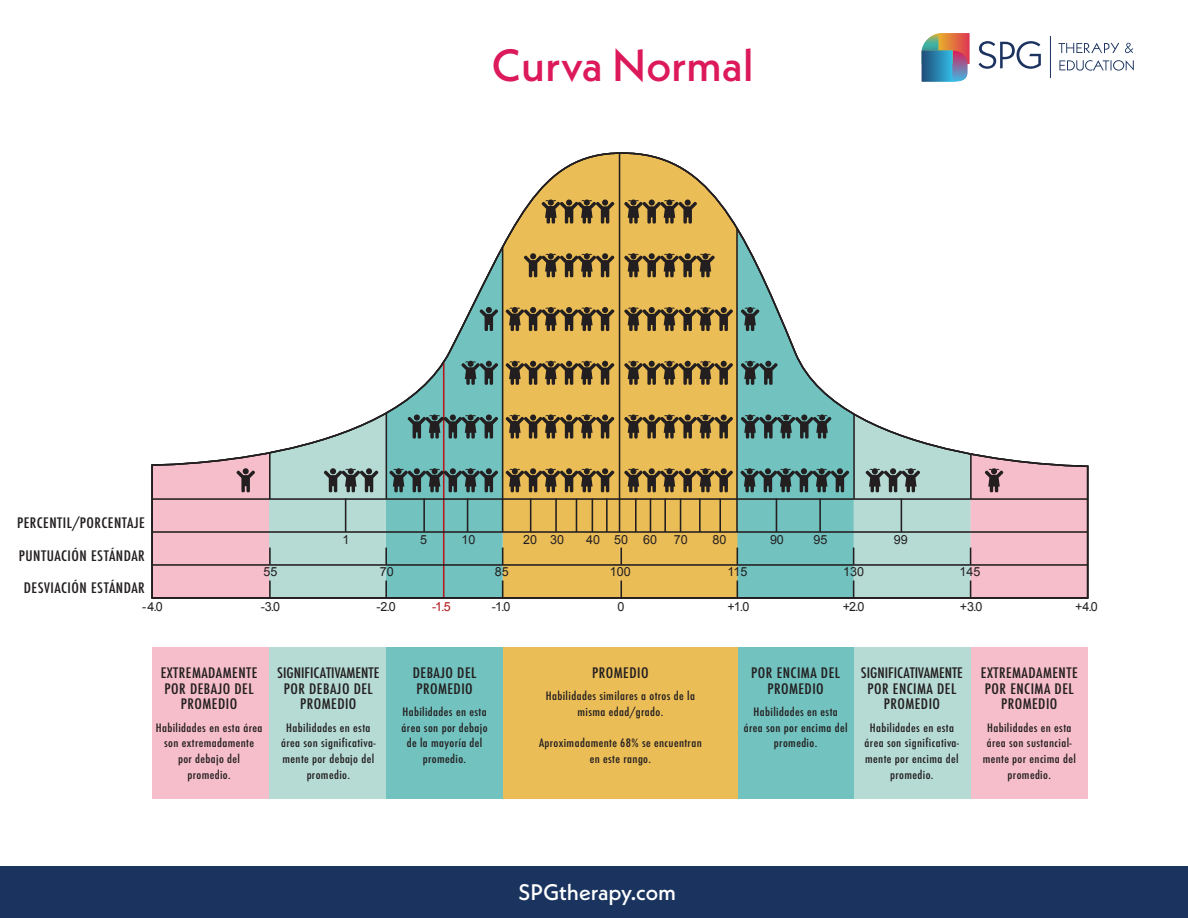
<style>
.page{position:relative;width:1188px;height:918px;background:#fff}
.page>*{position:absolute;margin:0;border:0;box-sizing:border-box;transform-origin:0 0}
.t1{font:500 45px "Neue Kabel";color:#dc195a}
.t2{font:500 22.5px "Neue Kabel";color:#fff}
.t3{font:500 condensed 14.1px/15.8px "Futura";letter-spacing:.03em;color:#231f20;text-align:center;scale:1.11 1}
.t4{font:12.6px "Arial";color:#231f20}
.t5{font:12.6px "Arial";color:#b4181d}
.t6{font:500 condensed 11.25px/15.8px "Futura";letter-spacing:.03em;color:#231f20;text-align:center;scale:1.11 1}
</style>
<div class="page">
<div style="left:0;top:866px;width:1188px;height:52px;background:#1a335f"></div>
<svg style="left:979px;top:41px;width:62px;height:28px"></svg>
<svg style="left:1058px;top:43px;width:61px;height:10px"></svg>
<svg style="left:1125px;top:43px;width:8px;height:10px"></svg>
<svg style="left:1059px;top:60px;width:75px;height:11px"></svg>
<hr style="left:1050px;top:36px;width:1px;height:42px;background:#1c3360">
<svg style="left:922px;top:33px;width:47px;height:49px;background:#7a8691"></svg>
<div style="left:737px;top:648px;width:117px;height:151px;background:#72c2bf"></div>
<div style="left:503px;top:648px;width:117px;height:151px;background:#ebbd57"></div>
<div style="left:386px;top:648px;width:117px;height:151px;background:#72c2bf"></div>
<div style="left:269px;top:648px;width:117px;height:151px;background:#b6dbd5"></div>
<div style="left:152px;top:648px;width:117px;height:151px;background:#f6beca"></div>
<div style="left:619px;top:648px;width:118px;height:151px;background:#ebbd57"></div>
<div style="left:854px;top:648px;width:117px;height:151px;background:#b6dbd5"></div>
<div style="left:971px;top:648px;width:116px;height:151px;background:#f6beca"></div>
<svg style="left:151px;top:152px;width:938px;height:447px"></svg>
<svg style="left:152px;top:199px;width:935px;height:399px"></svg>
<p class="t1" style="left:492px;top:36px;width:264px">Curva Normal</p>
<p class="t3" style="left:17px;top:515px;width:117px">PERCENTIL/PORCENTAJE</p>
<p class="t3" style="left:19px;top:548px;width:115px">PUNTUACIÓN ESTÁNDAR</p>
<p class="t3" style="left:24px;top:580px;width:111px">DESVIACIÓN ESTÁNDAR</p>
<p class="t4" style="left:342px;top:531px;width:8px">1</p>
<p class="t4" style="left:420px;top:531px;width:8px">5</p>
<p class="t4" style="left:462px;top:531px;width:15px">10</p>
<p class="t4" style="left:523px;top:531px;width:15px">20</p>
<p class="t4" style="left:550px;top:531px;width:15px">30</p>
<p class="t4" style="left:586px;top:531px;width:15px">40</p>
<p class="t4" style="left:614px;top:531px;width:15px">50</p>
<p class="t4" style="left:770px;top:531px;width:15px">90</p>
<p class="t4" style="left:813px;top:531px;width:15px">95</p>
<p class="t4" style="left:894px;top:531px;width:15px">99</p>
<p class="t4" style="left:643px;top:531px;width:15px">60</p>
<p class="t4" style="left:674px;top:531px;width:15px">70</p>
<p class="t4" style="left:712px;top:531px;width:15px">80</p>
<p class="t4" style="left:263px;top:564px;width:15px">55</p>
<p class="t4" style="left:380px;top:564px;width:15px">70</p>
<p class="t4" style="left:495px;top:564px;width:15px">85</p>
<p class="t4" style="left:610px;top:564px;width:22px">100</p>
<p class="t4" style="left:728px;top:564px;width:21px">115</p>
<p class="t4" style="left:843px;top:564px;width:22px">130</p>
<p class="t4" style="left:960px;top:564px;width:22px">145</p>
<p class="t4" style="left:142px;top:598px;width:22px">- 4.0</p>
<p class="t4" style="left:261px;top:598px;width:21px">-3.0</p>
<p class="t4" style="left:376px;top:598px;width:21px">-2.0</p>
<p class="t5" style="left:432px;top:598px;width:20px">-1.5</p>
<p class="t4" style="left:492px;top:598px;width:20px">-1.0</p>
<p class="t4" style="left:618px;top:598px;width:8px">0</p>
<p class="t4" style="left:728px;top:598px;width:23px">+1.0</p>
<p class="t4" style="left:843px;top:598px;width:23px">+2.0</p>
<p class="t4" style="left:960px;top:598px;width:24px">+3.0</p>
<p class="t4" style="left:1075px;top:598px;width:24px">+4.0</p>
<p class="t3" style="left:161px;top:665px;width:89px">EXTREMADAMENTE<br>POR DEBAJO DEL<br>PROMEDIO</p>
<p class="t6" style="left:156px;top:720px;width:98px">Habilidades en esta área son extremadamente por debajo del promedio.</p>
<p class="t3" style="left:277px;top:665px;width:93px">SIGNIFICATIVAMENTE<br>POR DEBAJO DEL<br>PROMEDIO</p>
<p class="t6" style="left:281px;top:720px;width:87px">Habilidades en esta área son significativa&shy;mente por debajo del promedio.</p>
<p class="t3" style="left:413px;top:665px;width:59px;text-align:left">DEBAJO DEL<br>PROMEDIO</p>
<p class="t6" style="left:402px;top:704px;width:79px">Habilidades en esta área son por debajo de la mayoría del promedio.</p>
<p class="t3" style="left:592px;top:665px;width:52px">PROMEDIO</p>
<p class="t6" style="left:546px;top:688px;width:136px">Habilidades similares a otros de la misma edad/grado.</p>
<p class="t6" style="left:539px;top:735px;width:148px">Aproximadamente 68% se encuentran en este rango.</p>
<h2 class="t2" style="left:518px;top:878px;width:159px">SPGtherapy.com</h2>
<p class="t3" style="left:751px;top:665px;width:82px">POR ENCIMA DEL<br>PROMEDIO</p>
<p class="t6" style="left:744px;top:704px;width:95px">Habilidades en esta área son por encima del promedio.</p>
<p class="t3" style="left:861px;top:665px;width:93px">SIGNIFICATIVAMENTE<br>POR ENCIMA DEL<br>PROMEDIO</p>
<p class="t6" style="left:865px;top:720px;width:87px">Habilidades en esta área son significativa&shy;mente por encima del promedio.</p>
<p class="t3" style="left:981px;top:665px;width:89px">EXTREMADAMENTE<br>POR ENCIMA DEL<br>PROMEDIO</p>
<p class="t6" style="left:983px;top:720px;width:86px">Habilidades en esta área son sustancial&shy;mente por encima del promedio.</p>
</div>
